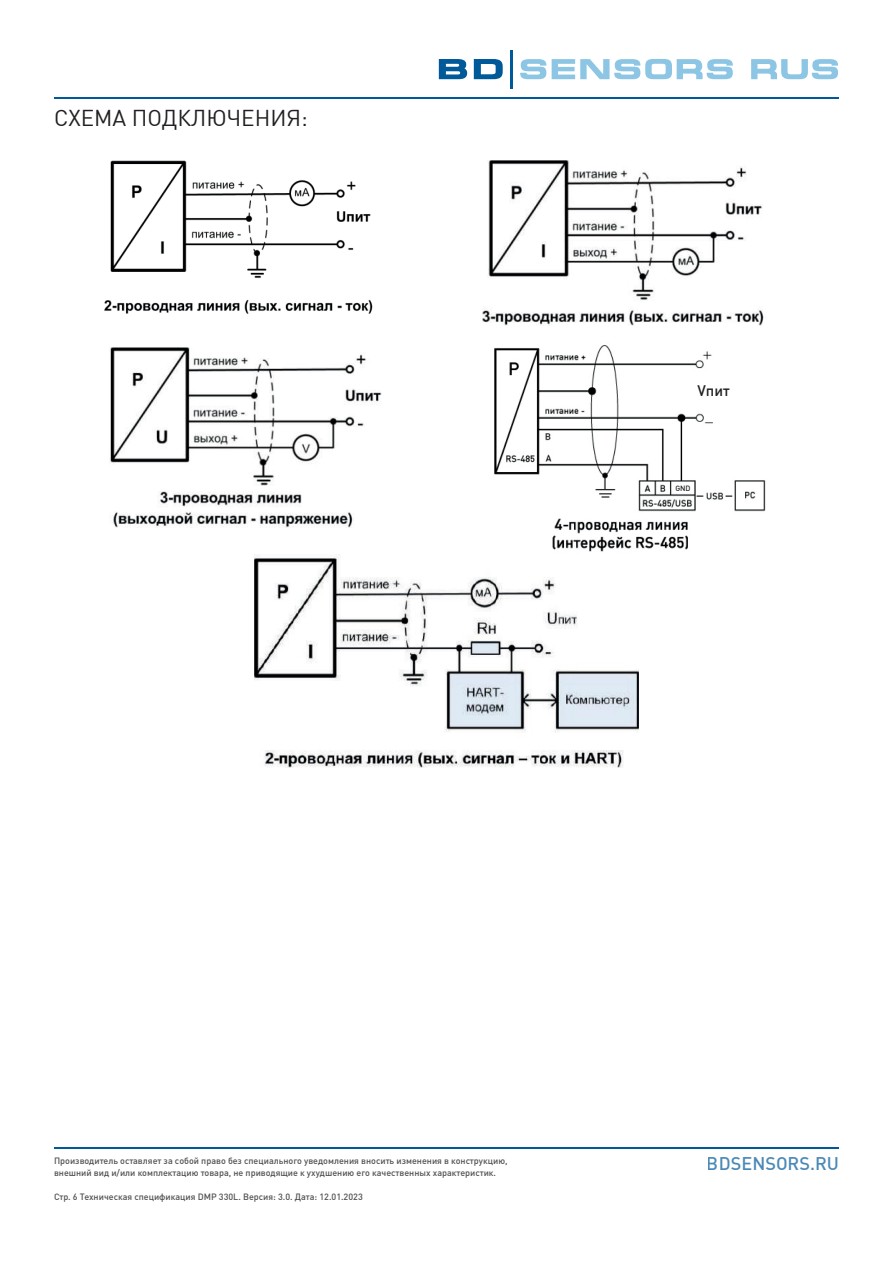
<style>
.page{position:relative;width:893px;height:1263px;background:#fff}
.page>*{position:absolute;margin:0;border:0;box-sizing:border-box;transform-origin:0 0}
.t1{font:22.5px "DIN Cyr";color:#231f20}
.t2{font:500 18px "DIN Cyr";color:#005999}
.t3{font:500 15px "DIN Cyr";color:#231f20}
.t4{font:500 9px/12px "DIN Cyr";color:#231f20}
.t5{font:500 7.5px "DIN Cyr";color:#231f20}
</style>
<div class="page">
<svg style="left:751px;top:59px;width:87px;height:20px"></svg>
<svg style="left:520px;top:59px;width:26px;height:20px"></svg>
<svg style="left:552px;top:59px;width:181px;height:20px"></svg>
<svg style="left:474px;top:59px;width:29px;height:20px"></svg>
<svg style="left:439px;top:59px;width:28px;height:20px"></svg>
<hr style="left:510px;top:50px;width:3px;height:38px;background:#005999">
<hr style="left:54px;top:97px;width:785px;height:2px;background:#005999">
<hr style="left:54px;top:1147px;width:785px;height:1px;background:#005999">
<img style="left:104px;top:160px;width:269px;height:154px">
<img style="left:483px;top:161px;width:281px;height:165px">
<img style="left:109px;top:348px;width:273px;height:180px">
<img style="left:255px;top:554px;width:383px;height:214px">
<img style="left:474px;top:345px;width:292px;height:222px">
<h1 class="t1" style="left:54px;top:105px;width:255px">СХЕМА ПОДКЛЮЧЕНИЯ:</h1>
<h3 class="t3" style="left:697px;top:381px;width:34px">Vпит</h3>
<p class="t5" style="left:675px;top:484px;width:17px">GND</p>
<p class="t4" style="left:54px;top:1155px;width:455px">Производитель оставляет за собой право без специального уведомления вносить изменения в конструкцию, внешний вид и/или комплектацию товара, не приводящие к ухудшению его качественных характеристик.</p>
<p class="t4" style="left:54px;top:1190px;width:310px">Стр. 6 Техническая спецификация DMP 330L. Версия: 3.0. Дата: 12.01.2023</p>
<h2 class="t2" style="left:707px;top:1152px;width:133px">BDSENSORS.RU</h2>
</div>
